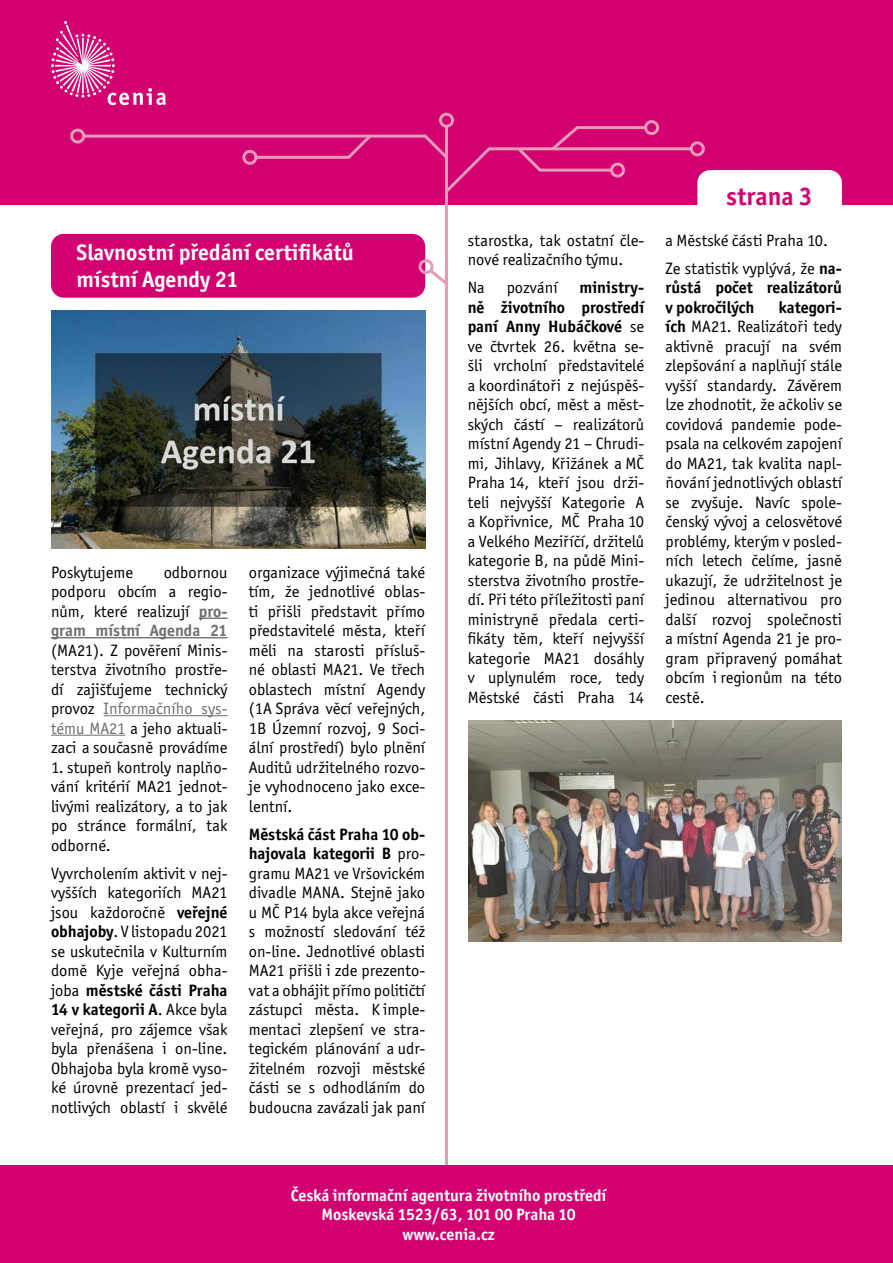
<style>
.page{position:relative;width:893px;height:1263px;background:#fff}
.page>*{position:absolute;margin:0;border:0;box-sizing:border-box;transform-origin:0 0}
.Text_10{font:700 25.5px "Officina Sans Itc TOT";color:#d20070}
.Nadpis_1{font:700 22.5px/27px "Officina Sans Itc TOT";color:#fff}
.Text_10-2{font:16.5px/19.5px "Officina Sans Itc TOT";color:#000;text-align:justify}
.Text_10-3{font:700 16.5px "Officina Sans Itc TOT";color:#fff}
.Text_10-4{font:700 16.5px/19.5px "Officina Sans Itc TOT";color:#000;text-align:justify}
.s1{font-weight:700;color:#706f6f}
.s2{color:#706f6f}
.s3{font-weight:700}
.s4{font-weight:400}
</style>
<div class="page">
<div style="left:0;top:0;width:893px;height:204px;background:#d20070"></div>
<svg style="left:51px;top:21px;width:115px;height:84px"></svg>
<div style="left:644px;top:120px;width:15px;height:15px;border:3px solid #e89ab9;border-radius:50%"></div>
<hr style="left:445px;top:126px;width:3px;height:1137px;background:#e89ab9">
<div style="left:439px;top:113px;width:15px;height:15px;border:3px solid #e89ab9;border-radius:50%"></div>
<svg style="left:81px;top:125px;width:761px;height:80px"></svg>
<div style="left:70px;top:129px;width:15px;height:15px;border:3px solid #e89ab9;border-radius:50%"></div>
<div style="left:51px;top:234px;width:374px;height:64px;background:#d20070;border-radius:13px"></div>
<svg style="left:426px;top:266px;width:19px;height:19px"></svg>
<div style="left:418px;top:259px;width:15px;height:15px;border:3px solid #e89ab9;border-radius:50%"></div>
<div style="left:0;top:1165px;width:893px;height:98px;background:#d20070"></div>
<hr style="left:199px;top:617px;width:28px;height:2px;background:#706f6f">
<hr style="left:51px;top:637px;width:176px;height:1px;background:#706f6f">
<hr style="left:104px;top:715px;width:123px;height:1px;background:#706f6f">
<hr style="left:51px;top:735px;width:74px;height:1px;background:#706f6f">
<img style="left:51px;top:311px;width:374px;height:238px">
<img style="left:468px;top:720px;width:374px;height:221px">
<p class="Nadpis_1" style="left:77px;top:239px;width:279px">Slavnostní předání certifikátů místní Agendy 21</p>
<p class="Text_10-2" style="left:51px;top:562px;width:178px;text-indent:113px">odbornou podporu obcím a regio&shy;nům, které realizují <span class="s1">pro&shy;gram místní Agenda 21 </span>(MA21). Z pověření Minis&shy;terstva životního prostře&shy;dí zajišťujeme technický provoz <span class="s2">Informačního sys&shy;tému MA21</span> a jeho aktuali&shy;zaci a současně provádíme</p>
<p class="Text_10-2" style="left:51px;top:757px;width:178px">1. stupeň kontroly naplňo&shy;vání kritérií MA21 jednot&shy;livými realizátory, a to jak po stránce formální, tak odborné.</p>
<p class="Text_10-2" style="left:51px;top:863px;width:178px">Vyvrcholením aktivit v nej&shy;vyšších kategoriích MA21 jsou každoročně <span class="s3">veřejné obhajoby</span>. V listopadu 2021 se uskutečnila v Kulturním domě Kyje veřejná obha&shy;joba <span class="s3">městské části Praha 14 v kategorii A</span>. Akce byla veřejná, pro zájemce však byla přenášena i on-line.<br>Obhajoba byla kromě vyso&shy;ké úrovně prezentací jed&shy;notlivých oblastí i skvělé</p>
<p class="Text_10-2" style="left:51px;top:562px;width:83px">Poskytujeme</p>
<p class="Text_10-2" style="left:249px;top:562px;width:178px">organizace výjimečná také tím, že jednotlivé oblas&shy;ti přišli představit přímo představitelé města, kteří měli na starosti přísluš&shy;né oblasti MA21. Ve třech oblastech místní Agendy (1A Správa věcí veřejných, 1B Územní rozvoj, 9 Soci&shy;ální prostředí) bylo plnění Auditů udržitelného rozvo&shy;je vyhodnoceno jako exce&shy;lentní.</p>
<p class="Text_10-2" style="left:249px;top:824px;width:178px"><span class="s3">Městská část Praha 10 ob&shy;hajovala kategorii B</span> pro&shy;gramu MA21 ve Vršovickém divadle MANA. Stejně jako u MČ P14 byla akce veřejná s možností sledování též on-line. Jednotlivé oblasti MA21 přišli i zde prezento&shy;vat a obhájit přímo političtí zástupci města. K imple&shy;mentaci zlepšení ve stra&shy;tegickém plánování a udr&shy;žitelném rozvoji městské části se s odhodláním do budoucna zavázali jak paní</p>
<p class="Text_10-2" style="left:468px;top:231px;width:178px">starostka, tak ostatní čle&shy;nové realizačního týmu.</p>
<p class="Text_10-2" style="left:468px;top:278px;width:19px">Na</p>
<p class="Text_10-2" style="left:507px;top:278px;width:52px">pozvání</p>
<p class="Text_10-2" style="left:468px;top:278px;width:178px;text-indent:112px"><span class="s3">ministry&shy;ně životního prostředí paní Anny Hubáčkové</span> se ve čtvrtek 26. května se&shy;šli vrcholní představitelé a koordinátoři z nejúspěš&shy;nějších obcí, měst a měst&shy;ských částí – realizátorů místní Agendy 21 – Chrudi&shy;mi, Jihlavy, Křižánek a MČ Praha 14, kteří jsou drži&shy;teli nejvyšší Kategorie A a Kopřivnice, MČ Praha 10 a Velkého Meziříčí, držitelů kategorie B, na půdě Mini&shy;sterstva životního prostře&shy;dí. Při této příležitosti paní ministryně předala certi&shy;fikáty těm, kteří nejvyšší kategorie MA21 dosáhly v uplynulém roce, tedy Městské části Praha 14</p>
<p class="Text_10" style="left:726px;top:180px;width:88px">strana 3</p>
<p class="Text_10-2" style="left:665px;top:231px;width:164px">a Městské části Praha 10.</p>
<p class="Text_10-4" style="left:665px;top:258px;width:178px"><span class="s4">Ze statistik vyplývá, že</span> na&shy;růstá počet realizátorů v pokročilých</p>
<p class="Text_10-2" style="left:665px;top:298px;width:178px;text-indent:113px"><span class="s3">kategori&shy;ích</span> MA21. Realizátoři tedy aktivně pracují na svém zlepšování a naplňují stále vyšší standardy. Závěrem lze zhodnotit, že ačkoliv se covidová pandemie pode&shy;psala na celkovém zapojení do MA21, tak kvalita napl&shy;ňování jednotlivých oblastí se zvyšuje. Navíc spole&shy;čenský vývoj a celosvětové problémy, kterým v posled&shy;ních letech čelíme, jasně ukazují, že udržitelnost je jedinou alternativou pro další rozvoj společnosti a místní Agenda 21 je pro&shy;gram připravený pomáhat obcím i regionům na této cestě.</p>
<p class="Text_10-3" style="left:291px;top:1185px;width:317px">Česká informační agentura životního prostředí</p>
<p class="Text_10-3" style="left:322px;top:1204px;width:255px">Moskevská 1523/63, 101 00 Praha 10</p>
<p class="Text_10-3" style="left:402px;top:1224px;width:94px">www.cenia.cz</p>
</div>
